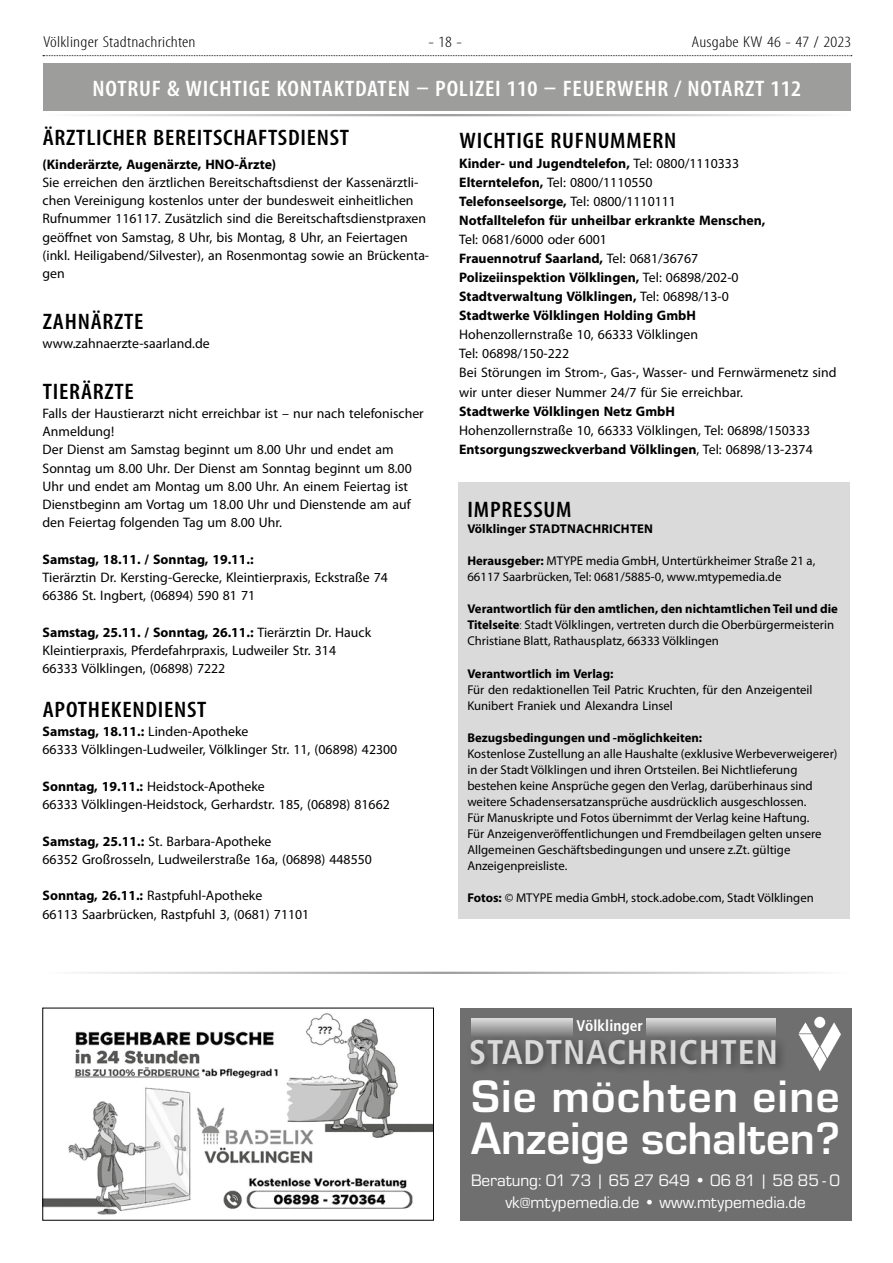
<style>
.page{position:relative;width:893px;height:1263px;background:#fff}
.page>*{position:absolute;margin:0;border:0;box-sizing:border-box;transform-origin:0 0}
.t1{font:700 47.25px/42px "Micro Square";letter-spacing:.005em;color:#fff}
.t2{font:700 condensed 34.2px "Frutiger";letter-spacing:.025em;color:#dadada}
.t3{font:600 condensed 22.5px "Myriad Pro";letter-spacing:.03em;color:#000;scale:1.1 1}
.t4{font:600 condensed 22.5px "Myriad Pro";letter-spacing:.03em;color:#fff;scale:1.1 1}
.t5{font:17.25px/22.5px "Micro Square";color:#fff;text-align:center}
.t6{font:300 condensed 15.75px "Myriad Pro";letter-spacing:.01em;color:#000;scale:1.2 1}
.t7{font:700 condensed 15.45px "Frutiger";color:#fff}
.t8{font:13.8px/18.3px "Myriad Pro";color:#000}
.t9{font:700 13.8px/19px "Myriad Pro";color:#000}
.t10{font:12.75px/16px "Myriad Pro";color:#000}
.t11{font:700 12.75px "Myriad Pro";color:#000}
.s1{font-weight:700}
.s2{font-weight:400}
.s3{font-weight:300}
</style>
<div class="page">
<svg style="left:43px;top:55px;width:809px;height:1px"></svg>
<div style="left:43px;top:64px;width:808px;height:47px;background:#9d9d9c"></div>
<hr style="left:43px;top:114px;width:808px;height:2px;background:#9d9d9c">
<div style="left:459px;top:483px;width:391px;height:436px;background:#dadada"></div>
<hr style="left:43px;top:972px;width:808px;height:2px;background:#9d9d9c">
<div style="left:460px;top:1008px;width:391px;height:212px;background:#706f6f"></div>
<svg style="left:471px;top:1018px;width:101px;height:16px;background:#b1b0b0"></svg>
<svg style="left:647px;top:1018px;width:129px;height:16px;background:#b1b0b0"></svg>
<div style="left:466px;top:1034px;width:321px;height:41px;background:#000;opacity:.4"></div>
<img style="left:798px;top:1016px;width:43px;height:55px">
<img style="left:45px;top:1013px;width:387px;height:202px">
<p class="t6" style="left:43px;top:33px;width:128px">Völklinger Stadtnachrichten</p>
<p class="t6" style="left:428px;top:33px;width:30px">- 18 -</p>
<p class="t6" style="left:692px;top:33px;width:135px">Ausgabe KW 46 - 47 / 2023</p>
<h3 class="t4" style="left:93px;top:74px;width:646px">NOTRUF &amp; WICHTIGE KONTAKTDATEN – POLIZEI 110 – FEUERWEHR / NOTARZT 112</h3>
<h3 class="t3" style="left:43px;top:124px;width:280px">ÄRZTLICHER BEREITSCHAFTSDIENST</h3>
<p class="t9" style="left:43px;top:154px;width:235px">(Kinderärzte, Augenärzte, HNO-Ärzte)</p>
<p class="t8" style="left:43px;top:173px;width:388px">Sie erreichen den ärztlichen Bereitschaftsdienst der Kassenärztli&shy;chen Vereinigung kostenlos unter der bundesweit einheitlichen Rufnummer 116117. Zusätzlich sind die Bereitschaftsdienstpraxen geöffnet von Samstag, 8 Uhr, bis Montag, 8 Uhr, an Feiertagen (inkl. Heiligabend/Silvester), an Rosenmontag sowie an Brückenta&shy;gen</p>
<h3 class="t3" style="left:43px;top:308px;width:93px">ZAHNÄRZTE</h3>
<p class="t8" style="left:43px;top:334px;width:169px">www.zahnaerzte-saarland.de</p>
<h3 class="t3" style="left:43px;top:377px;width:84px">TIERÄRZTE</h3>
<p class="t8" style="left:43px;top:404px;width:383px">Falls der Haustierarzt nicht erreichbar ist – nur nach telefonischer Anmeldung!<br>Der Dienst am Samstag beginnt um 8.00 Uhr und endet am Sonntag um 8.00 Uhr. Der Dienst am Sonntag beginnt um 8.00<br>Uhr und endet am Montag um 8.00 Uhr. An einem Feiertag ist Dienstbeginn am Vortag um 18.00 Uhr und Dienstende am auf den Feiertag folgenden Tag um 8.00 Uhr.</p>
<p class="t9" style="left:43px;top:549px;width:213px">Samstag, 18.11. / Sonntag, 19.11.:</p>
<p class="t8" style="left:43px;top:568px;width:347px">Tierärztin Dr. Kersting-Gerecke, Kleintierpraxis, Eckstraße 74<br>66386 St. Ingbert, (06894) 590 81 71</p>
<p class="t8" style="left:43px;top:623px;width:330px"><span class="s1">Samstag, 25.11. / Sonntag, 26.11.:</span> Tierärztin Dr. Hauck<br>Kleintierpraxis, Pferdefahrpraxis, Ludweiler Str. 314<br>66333 Völklingen, (06898) 7222</p>
<h3 class="t3" style="left:43px;top:696px;width:150px">APOTHEKENDIENST</h3>
<p class="t8" style="left:43px;top:722px;width:356px"><span class="s1">Samstag, 18.11.:</span> Linden-Apotheke<br>66333 Völklingen-Ludweiler, Völklinger Str. 11, (06898) 42300</p>
<p class="t8" style="left:43px;top:777px;width:349px"><span class="s1">Sonntag, 19.11.:</span> Heidstock-Apotheke<br>66333 Völklingen-Heidstock, Gerhardstr. 185, (06898) 81662</p>
<p class="t8" style="left:43px;top:831px;width:331px"><span class="s1">Samstag, 25.11.:</span> St. Barbara-Apotheke<br>66352 Großrosseln, Ludweilerstraße 16a, (06898) 448550</p>
<p class="t8" style="left:43px;top:886px;width:268px"><span class="s1">Sonntag, 26.11.:</span> Rastpfuhl-Apotheke<br>66113 Saarbrücken, Rastpfuhl 3, (0681) 71101</p>
<h3 class="t3" style="left:459px;top:127px;width:199px">WICHTIGE RUFNUMMERN</h3>
<p class="t9" style="left:459px;top:153px;width:308px">Kinder- und Jugendtelefon, <span class="s2">Tel: 0800/1110333<br></span>Elterntelefon, <span class="s2">Tel: 0800/1110550<br></span>Telefonseelsorge, <span class="s2">Tel: 0800/1110111<br></span>Notfalltelefon für unheilbar erkrankte Menschen,</p>
<p class="t9" style="left:459px;top:229px;width:281px"><span class="s2">Tel: 0681/6000 oder 6001<br></span>Frauennotruf Saarland, <span class="s2">Tel: 0681/36767<br></span>Polizeiinspektion Völklingen, <span class="s2">Tel: 06898/202-0<br></span>Stadtverwaltung Völklingen, <span class="s2">Tel: 06898/13-0<br></span>Stadtwerke Völklingen Holding GmbH</p>
<p class="t8" style="left:459px;top:325px;width:379px;line-height:19px">Hohenzollernstraße 10, 66333 Völklingen<br>Tel: 06898/150-222<br>Bei Störungen im Strom-, Gas-, Wasser- und Fernwärmenetz sind wir unter dieser Nummer 24/7 für Sie erreichbar.</p>
<p class="t9" style="left:459px;top:401px;width:217px">Stadtwerke Völklingen Netz GmbH</p>
<p class="t8" style="left:459px;top:420px;width:355px;line-height:19px">Hohenzollernstraße 10, 66333 Völklingen, Tel: 06898/150333<br><span class="s1">Entsorgungszweckverband Völklingen</span>, Tel: 06898/13-2374</p>
<h3 class="t3" style="left:468px;top:495px;width:96px">IMPRESSUM</h3>
<p class="t11" style="left:467px;top:521px;width:187px">Völklinger STADTNACHRICHTEN</p>
<p class="t10" style="left:467px;top:553px;width:350px"><span class="s1">Herausgeber:</span> MTYPE media GmbH, Untertürkheimer Straße 21 a,<br>66117 Saarbrücken, Tel: 0681/5885-0, www.mtypemedia.de</p>
<p class="t10" style="left:467px;top:601px;width:372px"><span class="s1">Verantwortlich für den amtlichen, den nichtamtlichen Teil und die<br>Titelseite</span><span class="s3">:</span> Stadt Völklingen, vertreten durch die Oberbürgermeisterin<br>Christiane Blatt, Rathausplatz, 66333 Völklingen</p>
<p class="t11" style="left:467px;top:665px;width:148px">Verantwortlich im Verlag:</p>
<p class="t10" style="left:467px;top:681px;width:347px">Für den redaktionellen Teil Patric Kruchten, für den Anzeigenteil<br>Kunibert Franiek und Alexandra Linsel</p>
<p class="t11" style="left:467px;top:729px;width:236px">Bezugsbedingungen und -möglichkeiten:</p>
<p class="t10" style="left:467px;top:745px;width:372px">Kostenlose Zustellung an alle Haushalte (exklusive Werbeverweigerer) in der Stadt Völklingen und ihren Ortsteilen. Bei Nichtlieferung bestehen keine Ansprüche gegen den Verlag, darüberhinaus sind weitere Schadensersatzansprüche ausdrücklich ausgeschlossen.<br>Für Manuskripte und Fotos übernimmt der Verlag keine Haftung.<br>Für Anzeigenveröffentlichungen und Fremdbeilagen gelten unsere Allgemeinen Geschäftsbedingungen und unsere z.Zt. gültige Anzeigenpreisliste.</p>
<p class="t10" style="left:467px;top:889px;width:348px"><span class="s1">Fotos:</span> © MTYPE media GmbH, stock.adobe.com, Stadt Völklingen</p>
<p class="t7" style="left:576px;top:1017px;width:68px">VÖLKLINGER</p>
<h2 class="t2" style="left:469px;top:1031px;width:310px">STADTNACHRICHTEN</h2>
<h1 class="t1" style="left:471px;top:1076px;width:370px">Sie möchten eine<br>Anzeige schalten?</h1>
<p class="t5" style="left:471px;top:1169px;width:371px">Beratung: 01 73 | 65 27 649 • 06 81 | 58 85 - 0 vk@mtypemedia.de • www.mtypemedia.de</p>
</div>
